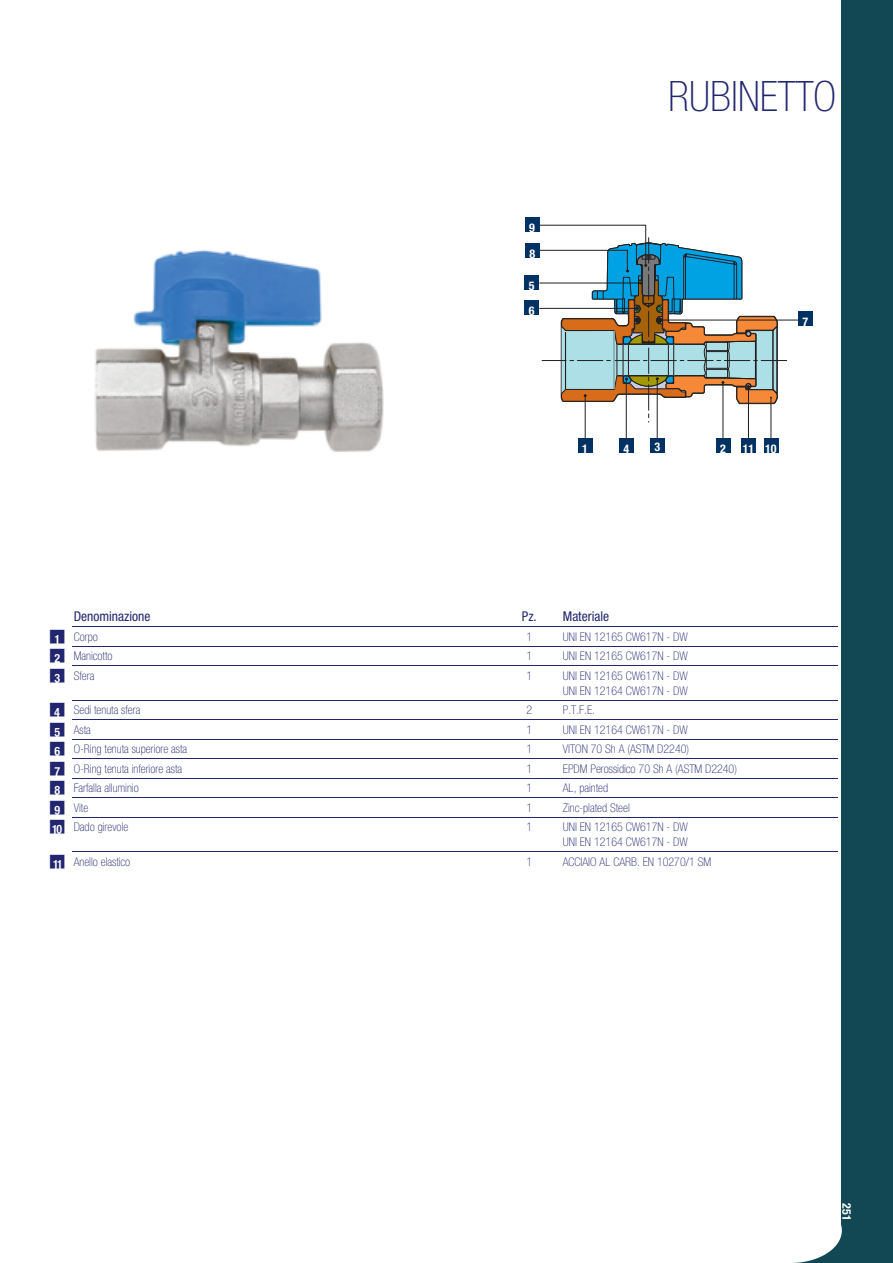
<style>
.page{position:relative;width:893px;height:1263px;background:#fff}
.page>*{position:absolute;margin:0;border:0;box-sizing:border-box;transform-origin:0 0}
.t1{font:100 condensed 42px "Helvetica Neue LT Std";color:#22266f}
.t2{font:condensed 13.5px "Helvetica Neue LT Std";color:#22266f}
.t3{font:100 condensed 12px/15px "Helvetica Neue LT Std";color:#22266f}
.t4{font:700 condensed 12px/25.3px "Helvetica Neue";color:#fff}
.t5{font:700 condensed 12px "Helvetica Neue LT Std";color:#fff}
.t6{font:700 condensed 11.7px "Helvetica Neue";color:#fff}
.s1{font-family:"Emmeti";font-weight:700;font-stretch:normal}
</style>
<div class="page">
<div style="left:842px;top:0;width:51px;height:1263px;background:#114853"></div>
<svg style="left:793px;top:1198px;width:49px;height:65px"></svg>
<hr style="left:72px;top:626px;width:766px;height:1px;background:#22266f">
<hr style="left:72px;top:646px;width:766px;height:1px;background:#22266f">
<hr style="left:72px;top:665px;width:766px;height:1px;background:#22266f">
<hr style="left:72px;top:700px;width:766px;height:1px;background:#22266f">
<hr style="left:72px;top:719px;width:766px;height:1px;background:#22266f">
<hr style="left:72px;top:739px;width:766px;height:1px;background:#22266f">
<hr style="left:72px;top:758px;width:766px;height:1px;background:#22266f">
<hr style="left:72px;top:778px;width:766px;height:1px;background:#22266f">
<hr style="left:72px;top:798px;width:766px;height:1px;background:#22266f">
<hr style="left:72px;top:817px;width:766px;height:1px;background:#22266f">
<hr style="left:72px;top:852px;width:766px;height:1px;background:#22266f">
<img style="left:95px;top:250px;width:289px;height:202px">
<hr style="left:723px;top:383px;width:1px;height:55px;background:#231f20">
<hr style="left:657px;top:379px;width:1px;height:59px;background:#231f20">
<hr style="left:626px;top:380px;width:1px;height:59px;background:#231f20">
<div style="left:716px;top:438px;width:14px;height:15px;background:#003163"></div>
<div style="left:650px;top:438px;width:15px;height:15px;background:#003163"></div>
<div style="left:619px;top:439px;width:15px;height:14px;background:#003163"></div>
<div style="left:578px;top:438px;width:15px;height:15px;background:#003163"></div>
<hr style="left:585px;top:396px;width:1px;height:42px;background:#231f20">
<div style="left:525px;top:217px;width:15px;height:15px;background:#003163"></div>
<div style="left:525px;top:243px;width:15px;height:15px;background:#003163"></div>
<div style="left:524px;top:275px;width:15px;height:15px;background:#003163"></div>
<div style="left:524px;top:300px;width:15px;height:15px;background:#003163"></div>
<hr style="left:748px;top:387px;width:1px;height:51px;background:#231f20">
<div style="left:741px;top:438px;width:15px;height:15px;background:#003163"></div>
<hr style="left:771px;top:398px;width:1px;height:40px;background:#231f20">
<div style="left:764px;top:438px;width:14px;height:15px;background:#003163"></div>
<hr style="left:660px;top:320px;width:140px;height:1px;background:#231f20">
<div style="left:798px;top:311px;width:15px;height:15px;background:#003163"></div>
<svg style="left:539px;top:224px;width:248px;height:198px"></svg>
<p class="t4" style="left:529px;top:216px;width:7px">9</p>
<p class="t4" style="left:530px;top:242px;width:7px">8</p>
<p class="t4" style="left:529px;top:274px;width:7px">5<br>6</p>
<h1 class="t1" style="left:668px;top:81px;width:169px">RUBINETTO</h1>
<p class="t4" style="left:802px;top:310px;width:7px">7</p>
<p class="t4" style="left:582px;top:437px;width:7px">1</p>
<p class="t6" style="left:623px;top:445px;width:7px">4</p>
<p class="t4" style="left:655px;top:435px;width:7px">3</p>
<p class="t4" style="left:720px;top:437px;width:7px">2</p>
<p class="t4" style="left:743px;top:437px;width:36px">11 10</p>
<p class="t2" style="left:74px;top:611px;width:78px">Denominazione</p>
<p class="t2" style="left:522px;top:611px;width:89px">Pz. Materiale</p>
<p class="t3" style="left:50px;top:630px;width:49px"><span class="s1">1</span> Corpo</p>
<p class="t3" style="left:526px;top:630px;width:7px">1</p>
<p class="t3" style="left:563px;top:630px;width:127px">UNI EN 12165 CW617N - DW</p>
<p class="t3" style="left:50px;top:649px;width:64px"><span class="s1">2</span> Manicotto</p>
<p class="t3" style="left:526px;top:649px;width:7px">1</p>
<p class="t3" style="left:563px;top:649px;width:127px">UNI EN 12165 CW617N - DW</p>
<p class="t3" style="left:50px;top:669px;width:46px"><span class="s1">3</span> Sfera</p>
<p class="t3" style="left:526px;top:669px;width:7px">1</p>
<p class="t3" style="left:563px;top:669px;width:127px">UNI EN 12165 CW617N - DW<br>UNI EN 12164 CW617N - DW</p>
<p class="t3" style="left:50px;top:703px;width:92px"><span class="s1">4</span> Sedi tenuta sfera</p>
<p class="t3" style="left:526px;top:703px;width:7px">2</p>
<p class="t3" style="left:563px;top:703px;width:34px">P.T.F.E.</p>
<p class="t3" style="left:50px;top:723px;width:42px"><span class="s1">5</span> Asta</p>
<p class="t3" style="left:526px;top:723px;width:7px">1</p>
<p class="t3" style="left:563px;top:723px;width:127px">UNI EN 12164 CW617N - DW</p>
<p class="t3" style="left:50px;top:742px;width:139px"><span class="s1">6</span> O-Ring tenuta superiore asta</p>
<p class="t3" style="left:527px;top:742px;width:7px">1</p>
<p class="t3" style="left:563px;top:742px;width:128px">VITON 70 Sh A (ASTM D2240)</p>
<p class="t3" style="left:50px;top:762px;width:134px"><span class="s1">7</span> O-Ring tenuta inferiore asta</p>
<p class="t3" style="left:527px;top:762px;width:7px">1</p>
<p class="t3" style="left:563px;top:762px;width:176px">EPDM Perossidico 70 Sh A (ASTM D2240)</p>
<p class="t3" style="left:50px;top:781px;width:90px"><span class="s1">8</span> Farfalla alluminio</p>
<p class="t3" style="left:526px;top:781px;width:7px">1</p>
<p class="t3" style="left:563px;top:781px;width:47px">AL, painted</p>
<p class="t3" style="left:50px;top:801px;width:40px"><span class="s1">9</span> Vite</p>
<p class="t3" style="left:526px;top:801px;width:7px">1</p>
<p class="t3" style="left:563px;top:801px;width:69px">Zinc-plated Steel</p>
<p class="t3" style="left:50px;top:820px;width:80px"><span class="s1">a</span> Dado girevole</p>
<p class="t3" style="left:526px;top:820px;width:7px">1</p>
<p class="t3" style="left:563px;top:820px;width:127px">UNI EN 12165 CW617N - DW<br>UNI EN 12164 CW617N - DW</p>
<p class="t3" style="left:50px;top:855px;width:82px"><span class="s1">b</span> Anello elastico</p>
<p class="t3" style="left:526px;top:855px;width:7px">1</p>
<p class="t3" style="left:563px;top:855px;width:150px">ACCIAIO AL CARB. EN 10270/1 SM</p>
<p class="t5" style="left:851px;top:1203px;width:19px;rotate:90deg">251</p>
</div>
